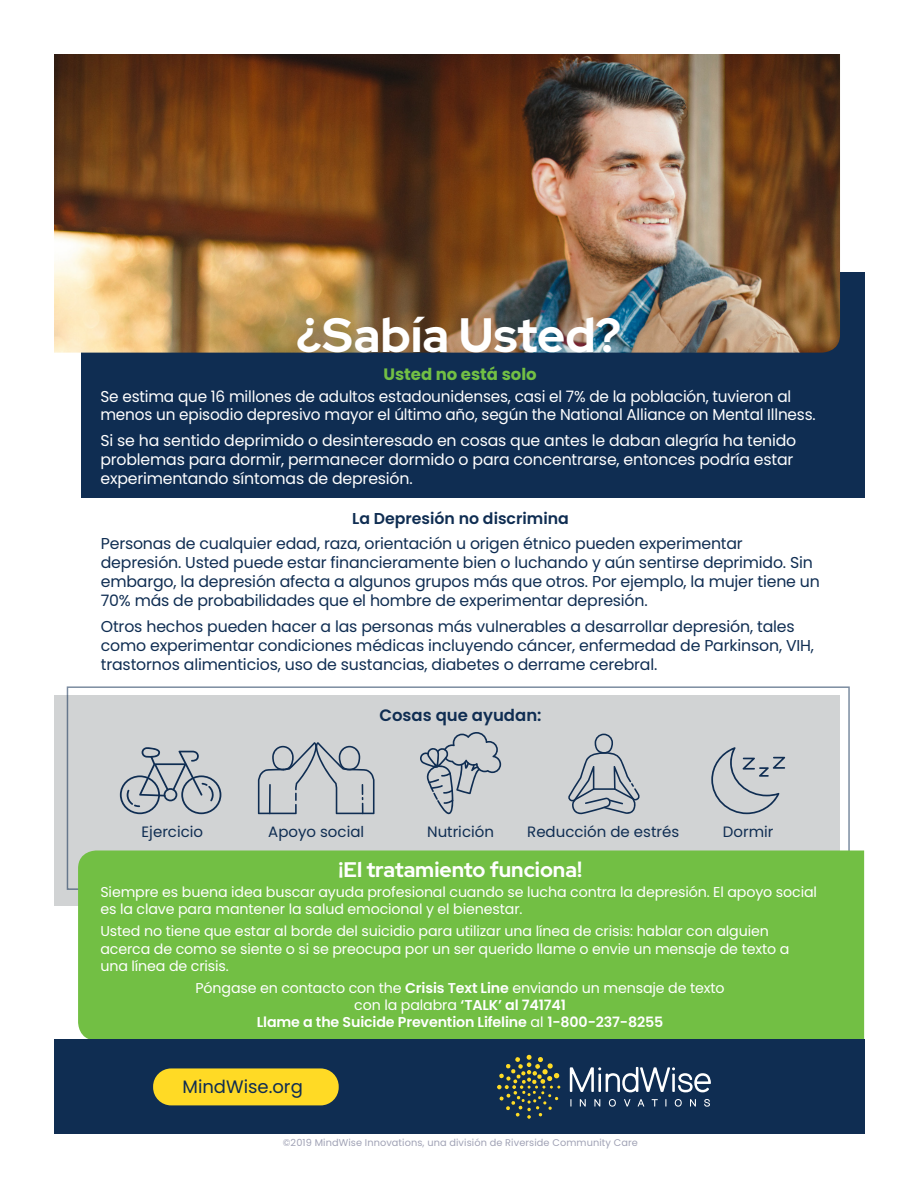
<style>
.page{position:relative;width:918px;height:1188px;background:#fff}
.page>*{position:absolute;margin:0;border:0;box-sizing:border-box;transform-origin:0 0}
.t1{font:700 48px "Red Hat Display";color:#fff}
.t2{font:700 21px "Red Hat Display";color:#fff}
.t3{font:18px "Poppins";color:#0f2d52}
.t4{font:700 16.5px "Poppins";color:#72bf44}
.t5{font:600 16.5px "Poppins";color:#0f2d52}
.t6{font:15.75px/18.9px "Poppins";letter-spacing:-.01em;color:#0f2d52}
.t7{font:15.75px/18.9px "Poppins";letter-spacing:-.01em;color:#fff}
.t8{font:600 15.75px "Poppins";color:#0f2d52}
.t9{font:15px "Poppins";color:#0f2d52}
.t10{font:14.25px/17.1px "Poppins";letter-spacing:-.01em;color:#fff}
.t11{font:600 14.25px/17.1px "Poppins";letter-spacing:-.01em;color:#fff;text-align:center}
.t12{font:9.75px "Poppins";letter-spacing:.01em;color:#a0a2b5}
.s1{font-weight:400}
</style>
<div class="page">
<div style="left:81px;top:273px;width:783px;height:225px;background:#0f2d52"></div>
<img style="left:54px;top:54px;width:786px;height:299px">
<div style="left:54px;top:695px;width:786px;height:211px;background:#d1d3d4"></div>
<svg style="left:120px;top:747px;width:101px;height:67px"></svg>
<svg style="left:711px;top:747px;width:74px;height:67px"></svg>
<svg style="left:420px;top:732px;width:81px;height:82px"></svg>
<svg style="left:568px;top:734px;width:72px;height:80px"></svg>
<svg style="left:258px;top:742px;width:117px;height:72px"></svg>
<div style="left:78px;top:850px;width:786px;height:190px;background:#72bf44"></div>
<div style="left:54px;top:1040px;width:810px;height:94px;background:#0f2d52"></div>
<svg style="left:580px;top:1099px;width:6px;height:8px"></svg>
<svg style="left:594px;top:1099px;width:6px;height:8px"></svg>
<svg style="left:609px;top:1099px;width:7px;height:8px"></svg>
<svg style="left:624px;top:1099px;width:6px;height:8px"></svg>
<svg style="left:638px;top:1099px;width:6px;height:8px"></svg>
<svg style="left:652px;top:1099px;width:6px;height:8px"></svg>
<svg style="left:675px;top:1099px;width:7px;height:8px"></svg>
<svg style="left:690px;top:1099px;width:6px;height:8px"></svg>
<svg style="left:704px;top:1099px;width:6px;height:8px"></svg>
<svg style="left:570px;top:1067px;width:141px;height:25px"></svg>
<svg style="left:497px;top:1055px;width:63px;height:64px"></svg>
<div style="left:153px;top:1068px;width:186px;height:37px;background:#ffda25;border-radius:18px"></div>
<h1 class="t1" style="left:297px;top:304px;width:326px">¿Sabía Usted?</h1>
<p class="t4" style="left:383px;top:365px;width:155px">Usted no está solo</p>
<p class="t7" style="left:100px;top:387px;width:717px">Se estima que 16 millones de adultos estadounidenses, casi el 7% de la población, tuvieron al menos un episodio depresivo mayor el último año, según the National Alliance on Mental Illness.</p>
<p class="t7" style="left:100px;top:431px;width:697px">Si se ha sentido deprimido o desinteresado en cosas que antes le daban alegría ha tenido problemas para dormir, permanecer dormido o para concentrarse, entonces podría estar experimentando síntomas de depresión.</p>
<p class="t8" style="left:352px;top:509px;width:218px">La Depresión no discrimina</p>
<p class="t6" style="left:101px;top:535px;width:720px">Personas de cualquier edad, raza, orientación u origen étnico pueden experimentar depresión. Usted puede estar financieramente bien o luchando y aún sentirse deprimido. Sin embargo, la depresión afecta a algunos grupos más que otros. Por ejemplo, la mujer tiene un 70% más de probabilidades que el hombre de experimentar depresión.</p>
<p class="t6" style="left:101px;top:617px;width:715px">Otros hechos pueden hacer a las personas más vulnerables a desarrollar depresión, tales como experimentar condiciones médicas incluyendo cáncer, enfermedad de Parkinson, VIH, trastornos alimenticios, uso de sustancias, diabetes o derrame cerebral.</p>
<p class="t5" style="left:379px;top:706px;width:164px">Cosas que ayudan:</p>
<p class="t9" style="left:142px;top:823px;width:63px">Ejercicio</p>
<p class="t9" style="left:268px;top:823px;width:97px">Apoyo social</p>
<p class="t9" style="left:427px;top:823px;width:68px">Nutrición</p>
<p class="t9" style="left:527px;top:823px;width:154px">Reducción de estrés</p>
<p class="t9" style="left:723px;top:823px;width:52px">Dormir</p>
<h2 class="t2" style="left:338px;top:856px;width:245px">¡El tratamiento funciona!</h2>
<p class="t10" style="left:100px;top:883px;width:718px">Siempre es buena idea buscar ayuda profesional cuando se lucha contra la depresión. El apoyo social es la clave para mantener la salud emocional y el bienestar.</p>
<p class="t10" style="left:100px;top:923px;width:690px">Usted no tiene que estar al borde del suicidio para utilizar una línea de crisis: hablar con alguien acerca de como se siente o si se preocupa por un ser querido llame o envie un mensaje de texto a una línea de crisis.</p>
<p class="t11" style="left:195px;top:980px;width:531px"><span class="s1">Póngase en contacto con the</span> Crisis Text Line <span class="s1">enviando un mensaje de texto con la palabra</span> ‘TALK’ al 741741<br>Llame a the Suicide Prevention Lifeline <span class="s1">al</span> 1-800-237-8255</p>
<p class="t3" style="left:183px;top:1076px;width:122px">MindWise.org</p>
<p class="t12" style="left:283px;top:1137px;width:357px">©2019 MindWise Innovations, una división de Riverside Community Care</p>
</div>
